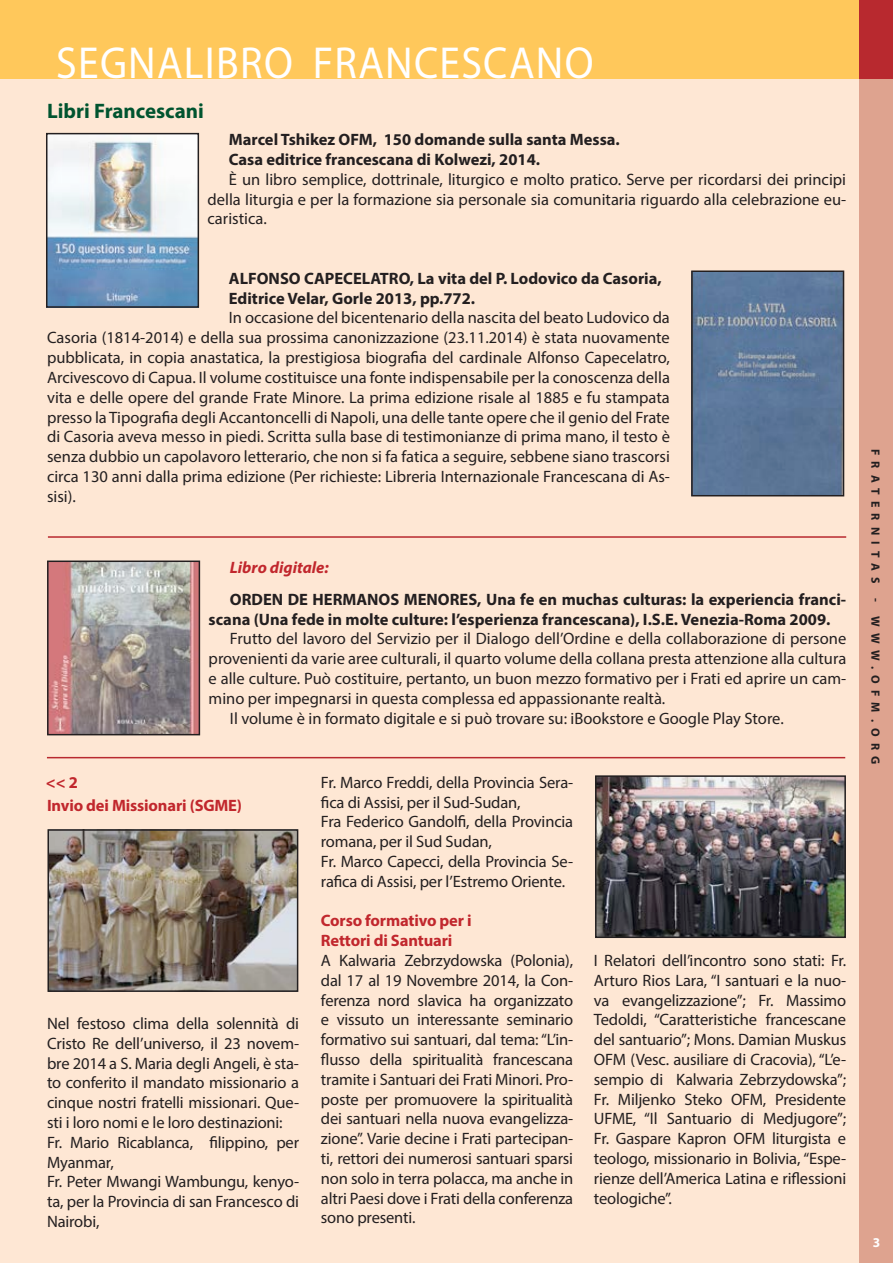
<style>
.page{position:relative;width:893px;height:1263px;background:#fff}
.page>*{position:absolute;margin:0;border:0;box-sizing:border-box;transform-origin:0 0}
.t1{font:45px "Myriad Pro";letter-spacing:.03em;color:#fff;scale:.93 1}
.t2{font:700 21px "Myriad Pro";color:#00542f}
.t3{font:16.5px/19.8px "Myriad Pro";letter-spacing:-.01em;color:#231f20;text-align:justify}
.t4{font:700 16.5px/19.8px "Myriad Pro";color:#231f20}
.t5{font:700 16.5px/19.8px "Myriad Pro";letter-spacing:-.01em;color:#c1272d}
.t6{font:italic 700 16.5px "Myriad Pro";color:#c1272d}
.t7{font:700 13.5px "Myriad Pro";color:#fff}
.t8{font:700 12px "Myriad Pro";letter-spacing:.52em;color:#231f20}
</style>
<div class="page">
<div style="left:859px;top:79px;width:34px;height:1184px;background:#dea38f"></div>
<div style="left:859px;top:0;width:34px;height:79px;background:#b8292f"></div>
<div style="left:0;top:79px;width:859px;height:1184px;background:#fee7d4"></div>
<div style="left:0;top:0;width:859px;height:79px;background:#ffc85b"></div>
<img style="left:49px;top:136px;width:147px;height:169px">
<div style="left:46px;top:133px;width:153px;height:175px;border:2px solid #231f20"></div>
<hr style="left:48px;top:536px;width:798px;height:2px;background:#b8292f">
<hr style="left:47px;top:757px;width:798px;height:1px;background:#b8292f">
<img style="left:694px;top:273px;width:147px;height:220px">
<div style="left:691px;top:270px;width:153px;height:226px;border:2px solid #231f20"></div>
<img style="left:50px;top:563px;width:147px;height:169px">
<div style="left:47px;top:560px;width:153px;height:175px;border:2px solid #231f20"></div>
<img style="left:50px;top:832px;width:245px;height:157px">
<div style="left:47px;top:829px;width:251px;height:163px;border:2px solid #231f20"></div>
<img style="left:598px;top:778px;width:245px;height:157px">
<div style="left:595px;top:775px;width:251px;height:163px;border:2px solid #231f20"></div>
<h1 class="t1" style="left:56px;top:36px;width:579px">SEGNALIBRO FRANCESCANO</h1>
<p class="t2" style="left:47px;top:97px;width:158px">Libri Francescani</p>
<p class="t4" style="left:229px;top:129px;width:393px">Marcel Tshikez OFM, 150 domande sulla santa Messa.<br>Casa editrice francescana di Kolwezi, 2014.</p>
<p class="t3" style="left:208px;top:169px;width:640px;text-indent:21px">È un libro semplice, dottrinale, liturgico e molto pratico. Serve per ricordarsi dei principi della liturgia e per la formazione sia personale sia comunitaria riguardo alla celebrazione eu&shy;caristica.</p>
<p class="t4" style="left:229px;top:268px;width:434px">ALFONSO CAPECELATRO, La vita del P. Lodovico da Casoria,<br>Editrice Velar, Gorle 2013, pp.772.</p>
<p class="t3" style="left:47px;top:308px;width:624px;text-indent:182px">In occasione del bicentenario della nascita del beato Ludovico da Casoria (1814-2014) e della sua prossima canonizzazione (23.11.2014) è stata nuovamente pubblicata, in copia anastatica, la prestigiosa biografia del cardinale Alfonso Capecelatro, Arcivescovo di Capua. Il volume costituisce una fonte indispensabile per la conoscenza della vita e delle opere del grande Frate Minore. La prima edizione risale al 1885 e fu stampata presso la Tipografia degli Accantoncelli di Napoli, una delle tante opere che il genio del Frate di Casoria aveva messo in piedi. Scritta sulla base di testimonianze di prima mano, il testo è senza dubbio un capolavoro letterario, che non si fa fatica a seguire, sebbene siano trascorsi circa 130 anni dalla prima edizione (Per richieste: Libreria Internazionale Francescana di As&shy;sisi).</p>
<p class="t6" style="left:230px;top:557px;width:100px">Libro digitale:</p>
<p class="t4" style="left:209px;top:589px;width:639px;text-indent:21px">ORDEN DE HERMANOS MENORES, Una fe en muchas culturas: la experiencia franci&shy;scana (Una fede in molte culture: l’esperienza francescana), I.S.E. Venezia-Roma 2009.</p>
<p class="t3" style="left:230px;top:629px;width:618px">Frutto del lavoro del Servizio per il Dialogo dell’Ordine e della collaborazione di persone</p>
<p class="t3" style="left:209px;top:648px;width:639px">provenienti da varie aree culturali, il quarto volume della collana presta attenzione alla cultura</p>
<p class="t3" style="left:209px;top:668px;width:639px">e alle culture. Può costituire, pertanto, un buon mezzo formativo per i Frati ed aprire un cam-</p>
<p class="t3" style="left:209px;top:688px;width:458px">mino per impegnarsi in questa complessa ed appassionante realtà.</p>
<p class="t3" style="left:230px;top:708px;width:555px">Il volume è in formato digitale e si può trovare su: iBookstore e Google Play Store.</p>
<p class="t5" style="left:46px;top:772px;width:34px">&lt;&lt; 2</p>
<p class="t5" style="left:47px;top:795px;width:197px">Invio dei Missionari (SGME)</p>
<p class="t3" style="left:47px;top:1013px;width:254px;text-align:left">Nel festoso clima della solennità di<br>Cristo Re dell’universo, il 23 novem&shy;bre 2014 a S. Maria degli Angeli, è sta&shy;to conferito il mandato missionario a cinque nostri fratelli missionari. Que&shy;sti i loro nomi e le loro destinazioni:<br>Fr. Mario Ricablanca, filippino, per<br>Myanmar,<br>Fr. Peter Mwangi Wambungu, kenyo&shy;ta, per la Provincia di san Francesco di<br>Nairobi,</p>
<p class="t3" style="left:321px;top:772px;width:254px;text-align:left">Fr. Marco Freddi, della Provincia Sera&shy;fica di Assisi, per il Sud-Sudan,<br>Fra Federico Gandolfi, della Provincia romana, per il Sud Sudan,<br>Fr. Marco Capecci, della Provincia Se&shy;rafica di Assisi, per l’Estremo Oriente.</p>
<p class="t5" style="left:321px;top:910px;width:152px">Corso formativo per i<br>Rettori di Santuari</p>
<p class="t3" style="left:321px;top:950px;width:254px">A Kalwaria Zebrzydowska (Polonia), dal 17 al 19 Novembre 2014, la Con&shy;ferenza nord slavica ha organizzato e vissuto un interessante seminario formativo sui santuari, dal tema: “L’in&shy;flusso della spiritualità francescana tramite i Santuari dei Frati Minori. Pro&shy;poste per promuovere la spiritualità dei santuari nella nuova evangelizza&shy;zione”. Varie decine i Frati partecipan&shy;ti, rettori dei numerosi santuari sparsi non solo in terra polacca, ma anche in altri Paesi dove i Frati della conferenza sono presenti.</p>
<p class="t3" style="left:594px;top:950px;width:254px">I Relatori dell’incontro sono stati: Fr.<br>Arturo Rios Lara, “I santuari e la nuo&shy;va evangelizzazione”; Fr. Massimo Tedoldi, “Caratteristiche francescane del santuario”; Mons. Damian Muskus OFM (Vesc. ausiliare di Cracovia), “L’e&shy;sempio di Kalwaria Zebrzydowska”; Fr. Miljenko Steko OFM, Presidente UFME, “Il Santuario di Medjugore”; Fr. Gaspare Kapron OFM liturgista e teologo, missionario in Bolivia, “Espe&shy;rienze dell’America Latina e riflessioni teologiche”.</p>
<p class="t8" style="left:883px;top:449px;width:317px;rotate:90deg">FRATERNITAS - WWW.OFM.ORG</p>
<p class="t7" style="left:873px;top:1233px;width:9px">3</p>
</div>
